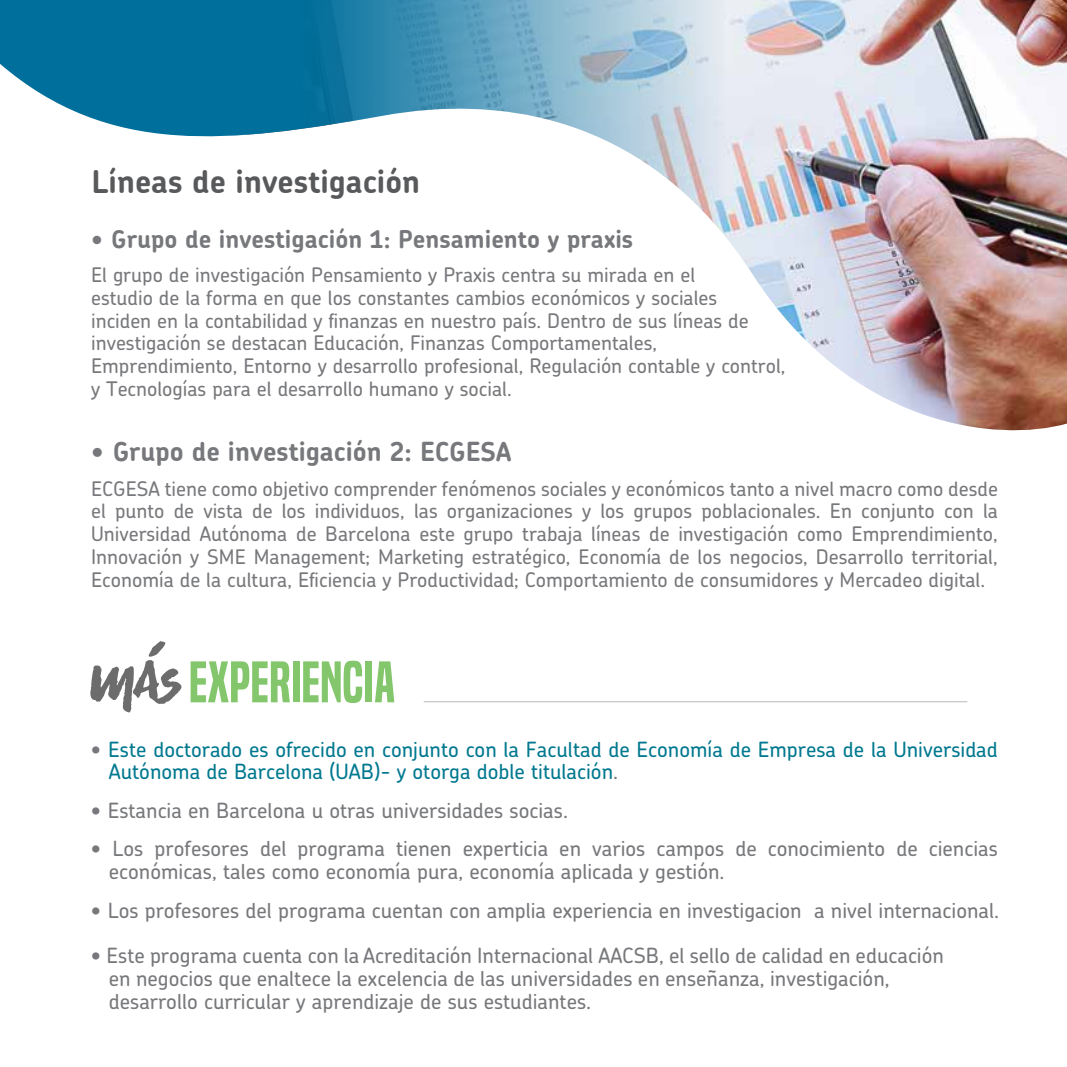
<style>
.page{position:relative;width:1067px;height:1067px;background:#fff}
.page>*{position:absolute;margin:0;border:0;box-sizing:border-box;transform-origin:0 0}
.t1{font:54.07px "Built Titling Sb";color:#83c66c}
.t2{font:700 31.5px "Chevin";color:#58595b}
.t3{font:700 26.25px "Chevin";color:#77787b}
.t4{font:700 24.5px "Chevin";color:#77787b}
.t5{font:500 21px/22.8px "Chevin";color:#77787b}
.t6{font:500 21px/22.8px "Chevin";color:#00788f}
.t7{font:500 20.12px/22.8px "Chevin";color:#77787b;text-align:justify}
.s1{color:#77787b}
</style>
<div class="page">
<svg style="left:90px;top:641px;width:91px;height:71px"></svg>
<img style="left:725px;top:0;width:342px;height:431px">
<svg style="left:0;top:0;width:725px;height:236px"></svg>
<hr style="left:424px;top:701px;width:543px;height:1px;background:#b6b8ba">
<h2 class="t2" style="left:91px;top:161px;width:330px">Líneas de investigación</h2>
<p class="t4" style="left:91px;top:223px;width:543px">• Grupo de investigación 1: Pensamiento y praxis</p>
<p class="t7" style="left:91px;top:263px;width:696px;text-align:left">El grupo de investigación Pensamiento y Praxis centra su mirada en el<br>estudio de la forma en que los constantes cambios económicos y sociales<br>inciden en la contabilidad y finanzas en nuestro país. Dentro de sus líneas de investigación se destacan Educación, Finanzas Comportamentales, Emprendimiento, Entorno y desarrollo profesional, Regulación contable y control, y Tecnologías para el desarrollo humano y social.</p>
<h3 class="t3" style="left:91px;top:434px;width:421px">• Grupo de investigación 2: ECGESA</h3>
<p class="t7" style="left:91px;top:476px;width:908px">ECGESA tiene como objetivo comprender fenómenos sociales y económicos tanto a nivel macro como desde el punto de vista de los individuos, las organizaciones y los grupos poblacionales. En conjunto con la Universidad Autónoma de Barcelona este grupo trabaja líneas de investigación como Emprendimiento, Innovación y SME Management; Marketing estratégico, Economía de los negocios, Desarrollo territorial, Economía de la cultura, Eficiencia y Productividad; Comportamiento de consumidores y Mercadeo digital.</p>
<h1 class="t1" style="left:189px;top:650px;width:208px">EXPERIENCIA</h1>
<p class="t6" style="left:109px;top:737px;width:890px;text-indent:-18px"><span class="s1">•</span> Este doctorado es ofrecido en conjunto con la Facultad de Economía de Empresa de la Universidad<br>Autónoma de Barcelona (UAB)- y otorga doble titulación<span class="s1">.</span></p>
<p class="t5" style="left:91px;top:798px;width:478px">• Estancia en Barcelona u otras universidades socias.</p>
<p class="t5" style="left:109px;top:837px;width:890px;text-indent:-18px">• Los profesores del programa tienen experticia en varios campos de conocimiento de ciencias económicas, tales como economía pura, economía aplicada y gestión.</p>
<p class="t5" style="left:91px;top:898px;width:909px">• Los profesores del programa cuentan con amplia experiencia en investigacion a nivel internacional.</p>
<p class="t5" style="left:109px;top:943px;width:836px;text-indent:-18px">• Este programa cuenta con la Acreditación Internacional AACSB, el sello de calidad en educación en negocios que enaltece la excelencia de las universidades en enseñanza, investigación, desarrollo curricular y aprendizaje de sus estudiantes.</p>
</div>
